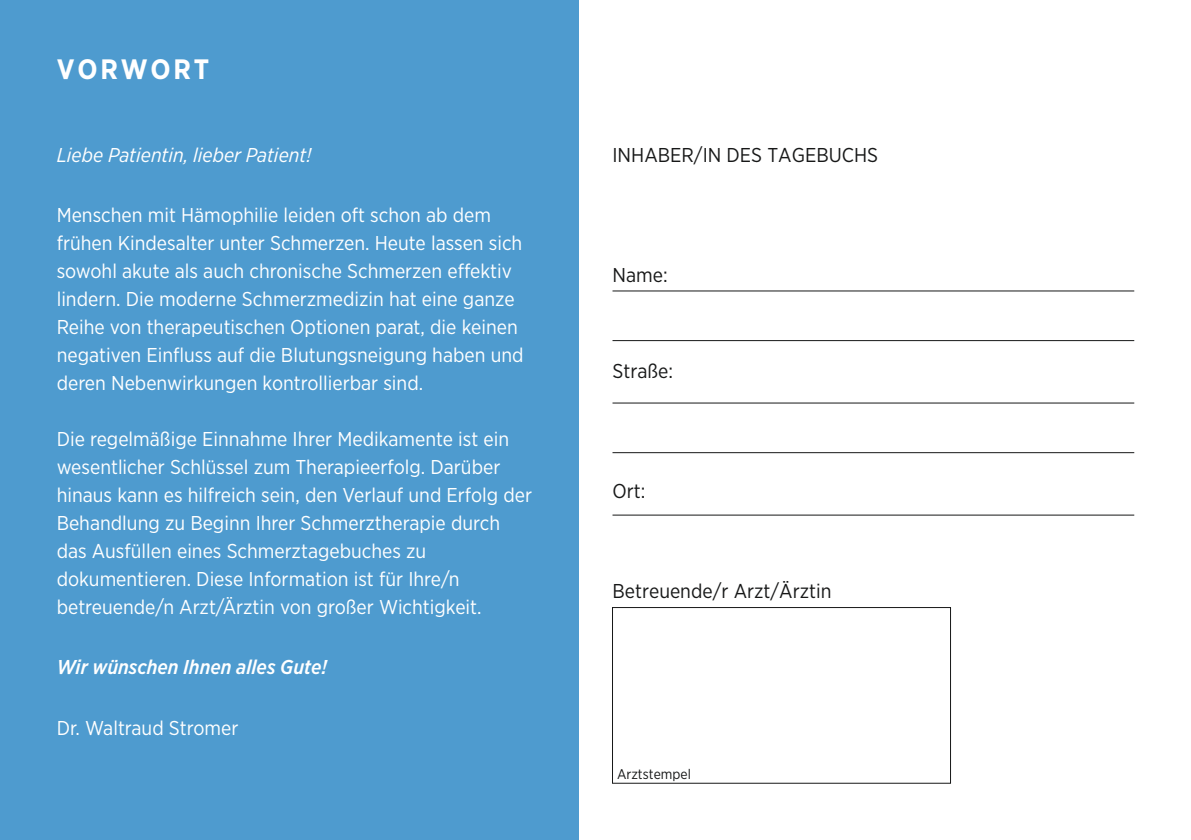
<style>
.page{position:relative;width:1191px;height:840px;background:#fff}
.page>*{position:absolute;margin:0;border:0;box-sizing:border-box;transform-origin:0 0}
.t1{font:700 28px "Gotham Narrow";letter-spacing:.1em;color:#fff}
.t2{font:20px/28px "Gotham Narrow";color:#fff}
.t3{font:20px "Gotham Narrow";color:#171818}
.t4{font:italic 20px "Gotham Narrow";color:#fff}
.t5{font:italic 500 20px "Gotham Narrow";color:#fff}
.t6{font:14px "Gotham Narrow";color:#171818}
</style>
<div class="page">
<div style="left:0;top:0;width:578px;height:839px;background:#4e9bcf"></div>
<hr style="left:612px;top:290px;width:522px;height:1px;background:#171818">
<hr style="left:612px;top:402px;width:522px;height:1px;background:#171818">
<hr style="left:612px;top:514px;width:522px;height:1px;background:#171818">
<hr style="left:612px;top:340px;width:522px;height:1px;background:#171818">
<hr style="left:612px;top:452px;width:522px;height:1px;background:#171818">
<div style="left:612px;top:607px;width:338px;height:176px;border:1px solid #171818"></div>
<h1 class="t1" style="left:57px;top:51px;width:154px">VORWORT</h1>
<p class="t4" style="left:57px;top:142px;width:256px">Liebe Patientin, lieber Patient!</p>
<p class="t2" style="left:57px;top:200px;width:468px">Menschen mit Hämophilie leiden oft schon ab dem frühen Kindesalter unter Schmerzen. Heute lassen sich sowohl akute als auch chronische Schmerzen effektiv lindern. Die moderne Schmerzmedizin hat eine ganze Reihe von therapeutischen Optionen parat, die keinen negativen Einfluss auf die Blutungsneigung haben und deren Nebenwirkungen kontrollierbar sind.</p>
<p class="t2" style="left:57px;top:424px;width:477px">Die regelmäßige Einnahme Ihrer Medikamente ist ein wesentlicher Schlüssel zum Therapieerfolg. Darüber hinaus kann es hilfreich sein, den Verlauf und Erfolg der Behandlung zu Beginn Ihrer Schmerztherapie durch das Ausfüllen eines Schmerztagebuches zu dokumentieren. Diese Information ist für Ihre/n betreuende/n Arzt/Ärztin von großer Wichtigkeit.</p>
<p class="t5" style="left:57px;top:654px;width:272px">Wir wünschen Ihnen alles Gute!</p>
<p class="t2" style="left:57px;top:712px;width:183px">Dr. Waltraud Stromer</p>
<p class="t3" style="left:612px;top:142px;width:267px">INHABER/IN DES TAGEBUCHS</p>
<p class="t3" style="left:612px;top:262px;width:57px">Name:</p>
<p class="t3" style="left:612px;top:358px;width:62px">Straße:</p>
<p class="t3" style="left:612px;top:478px;width:34px">Ort:</p>
<p class="t3" style="left:612px;top:578px;width:220px">Betreuende/r Arzt/Ärztin</p>
<p class="t6" style="left:617px;top:764px;width:75px">Arztstempel</p>
</div>
